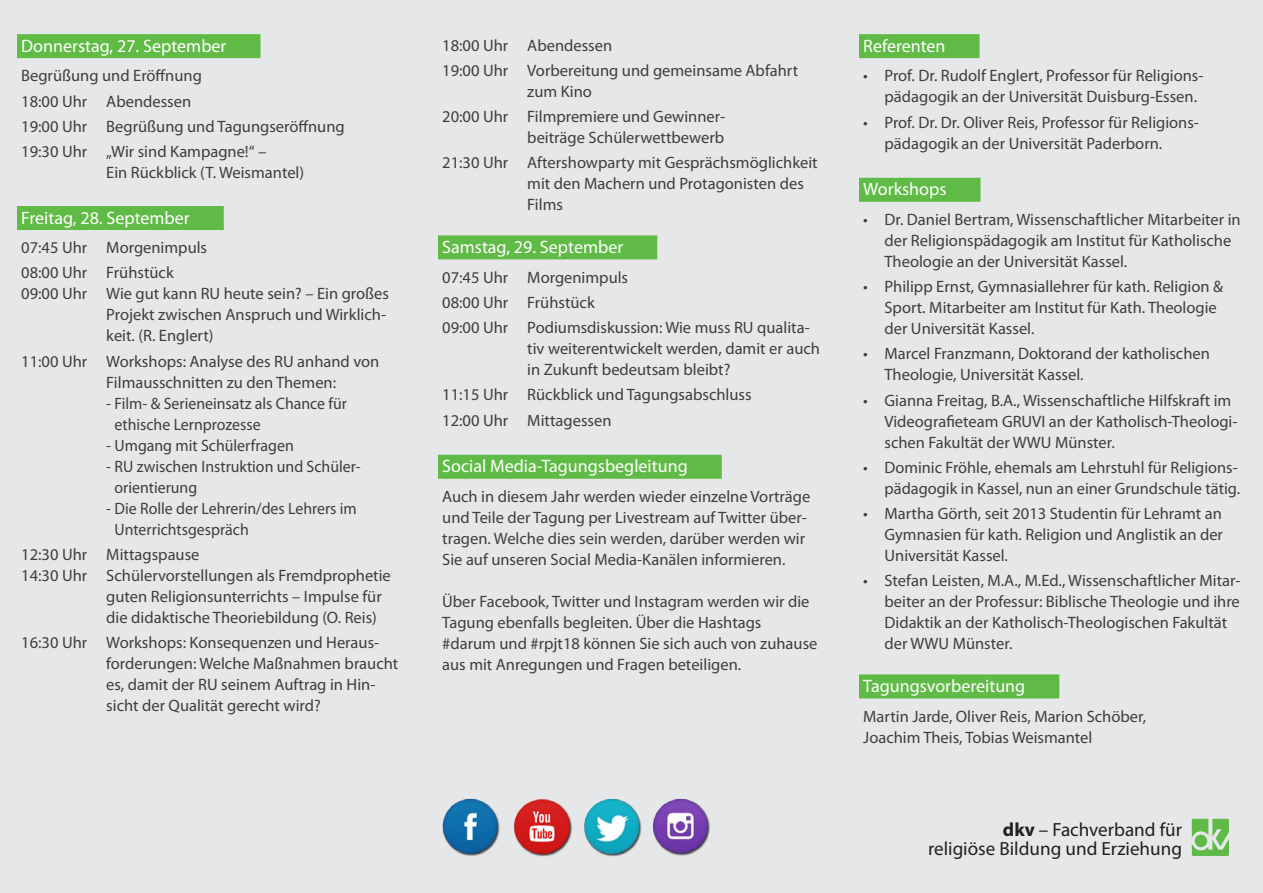
<style>
.page{position:relative;width:1263px;height:893px;background:#e6e7e9}
.page>*{position:absolute;margin:0;border:0;box-sizing:border-box;transform-origin:0 0}
.t1{font:19.2px "Myriad Pro";color:#231f20}
.Wann_wo_was{font:18px "Myriad Pro";color:#fff}
.Programm{font:16.5px/21px "Myriad Pro";color:#3e3e3f}
.Programm-2{font:16.5px/21px "Myriad Pro";color:#3e3e3f;scale:.96 1}
.s1{font-weight:700}
</style>
<div class="page">
<div style="left:17px;top:34px;width:243px;height:24px;background:#60bb46"></div>
<div style="left:17px;top:206px;width:207px;height:24px;background:#60bb46"></div>
<div style="left:438px;top:235px;width:219px;height:24px;background:#60bb46"></div>
<div style="left:438px;top:455px;width:284px;height:24px;background:#60bb46"></div>
<div style="left:859px;top:34px;width:120px;height:24px;background:#60bb46"></div>
<div style="left:859px;top:178px;width:121px;height:24px;background:#60bb46"></div>
<div style="left:859px;top:674px;width:200px;height:24px;background:#60bb46"></div>
<img style="left:442px;top:798px;width:268px;height:59px">
<svg style="left:1192px;top:819px;width:37px;height:37px"></svg>
<div style="left:1195px;top:835px;width:12px;height:12px;background:#60bb46;border-radius:50%"></div>
<p class="Wann_wo_was" style="left:21px;top:35px;width:207px">Donnerstag, 27. September</p>
<p class="Programm" style="left:21px;top:65px;width:182px">Begrüßung und Eröffnung</p>
<p class="Programm" style="left:21px;top:90px;width:171px">18:00 Uhr Abendessen</p>
<p class="Programm" style="left:21px;top:115px;width:325px">19:00 Uhr Begrüßung und Tagungseröffnung</p>
<p class="Programm" style="left:106px;top:141px;width:199px;text-indent:-85px">19:30 Uhr „Wir sind Kampagne!“ –<br>Ein Rückblick (T. Weismantel)</p>
<p class="Wann_wo_was" style="left:21px;top:206px;width:170px">Freitag, 28. September</p>
<p class="Programm" style="left:21px;top:237px;width:187px">07:45 Uhr Morgenimpuls</p>
<p class="Programm" style="left:21px;top:262px;width:154px">08:00 Uhr Frühstück</p>
<p class="Programm" style="left:106px;top:283px;width:284px;text-indent:-85px">09:00 Uhr Wie gut kann RU heute sein? – Ein großes<br>Projekt zwischen Anspruch und Wirklich&shy;keit. (R. Englert)</p>
<p class="Programm" style="left:106px;top:350px;width:275px;text-indent:-85px">11:00 Uhr Workshops: Analyse des RU anhand von<br>Filmausschnitten zu den Themen:</p>
<p class="Programm-2" style="left:115px;top:392px;width:244px;text-indent:-8px">- Film- &amp; Serieneinsatz als Chance für ethische Lernprozesse</p>
<p class="Programm-2" style="left:106px;top:434px;width:197px">- Umgang mit Schülerfragen</p>
<p class="Programm-2" style="left:115px;top:455px;width:258px;text-indent:-8px">- RU zwischen Instruktion und Schüler&shy;orientierung</p>
<p class="Programm-2" style="left:115px;top:497px;width:254px;text-indent:-8px">- Die Rolle der Lehrerin/des Lehrers im<br>Unterrichtsgespräch</p>
<p class="Programm" style="left:21px;top:544px;width:180px">12:30 Uhr Mittagspause</p>
<p class="Programm" style="left:106px;top:565px;width:286px;text-indent:-85px">14:30 Uhr Schülervorstellungen als Fremdprophetie guten Religionsunterrichts – Impulse für die didaktische Theoriebildung (O. Reis)</p>
<p class="Programm" style="left:106px;top:632px;width:293px;text-indent:-85px">16:30 Uhr Workshops: Konsequenzen und Heraus&shy;forderungen: Welche Maßnahmen braucht es, damit der RU seinem Auftrag in Hin&shy;sicht der Qualität gerecht wird?</p>
<p class="Programm" style="left:442px;top:34px;width:171px">18:00 Uhr Abendessen</p>
<p class="Programm" style="left:527px;top:60px;width:272px;text-indent:-85px">19:00 Uhr Vorbereitung und gemeinsame Abfahrt zum Kino</p>
<p class="Programm" style="left:442px;top:106px;width:284px;text-align:right">20:00 Uhr Filmpremiere und Gewinner&shy;beiträge Schülerwettbewerb</p>
<p class="Programm" style="left:527px;top:152px;width:292px;text-indent:-85px">21:30 Uhr Aftershowparty mit Gesprächsmöglichkeit mit den Machern und Protagonisten des<br>Films</p>
<p class="Wann_wo_was" style="left:442px;top:236px;width:182px">Samstag, 29. September</p>
<p class="Programm" style="left:442px;top:266px;width:187px">07:45 Uhr Morgenimpuls</p>
<p class="Programm" style="left:442px;top:291px;width:154px">08:00 Uhr Frühstück</p>
<p class="Programm" style="left:527px;top:317px;width:294px;text-indent:-85px">09:00 Uhr Podiumsdiskussion: Wie muss RU qualita&shy;tiv weiterentwickelt werden, damit er auch in Zukunft bedeutsam bleibt?</p>
<p class="Programm" style="left:442px;top:384px;width:311px">11:15 Uhr Rückblick und Tagungsabschluss</p>
<p class="Programm" style="left:442px;top:409px;width:171px">12:00 Uhr Mittagessen</p>
<p class="Wann_wo_was" style="left:442px;top:455px;width:247px">Social Media-Tagungsbegleitung</p>
<p class="Programm" style="left:442px;top:486px;width:370px">Auch in diesem Jahr werden wieder einzelne Vorträge und Teile der Tagung per Livestream auf Twitter über&shy;tragen. Welche dies sein werden, darüber werden wir Sie auf unseren Social Media-Kanälen informieren.</p>
<p class="Programm" style="left:442px;top:591px;width:377px">Über Facebook, Twitter und Instagram werden wir die Tagung ebenfalls begleiten. Über die Hashtags #darum und #rpjt18 können Sie sich auch von zuhause aus mit Anregungen und Fragen beteiligen.</p>
<p class="Wann_wo_was" style="left:863px;top:35px;width:84px">Referenten</p>
<p class="Programm" style="left:884px;top:65px;width:320px;text-indent:-21px">• Prof. Dr. Rudolf Englert, Professor für Religions&shy;pädagogik an der Universität Duisburg-Essen.</p>
<p class="Programm" style="left:884px;top:111px;width:316px;text-indent:-21px">• Prof. Dr. Dr. Oliver Reis, Professor für Religions&shy;pädagogik an der Universität Paderborn.</p>
<p class="Wann_wo_was" style="left:863px;top:178px;width:85px">Workshops</p>
<p class="Programm" style="left:884px;top:209px;width:358px;text-indent:-21px">• Dr. Daniel Bertram, Wissenschaftlicher Mitarbeiter in der Religionspädagogik am Institut für Katholische<br>Theologie an der Universität Kassel.</p>
<p class="Programm" style="left:884px;top:276px;width:340px;text-indent:-21px">• Philipp Ernst, Gymnasiallehrer für kath. Religion &amp;<br>Sport. Mitarbeiter am Institut für Kath. Theologie der Universität Kassel.</p>
<p class="Programm" style="left:884px;top:343px;width:327px;text-indent:-21px">• Marcel Franzmann, Doktorand der katholischen<br>Theologie, Universität Kassel.</p>
<p class="Programm" style="left:884px;top:389px;width:354px;text-indent:-21px">• Gianna Freitag, B.A., Wissenschaftliche Hilfskraft im<br>Videografieteam GRUVI an der Katholisch-Theologi&shy;schen Fakultät der WWU Münster.</p>
<p class="Programm" style="left:863px;top:457px;width:378px;text-align:right">• Dominic Fröhle, ehemals am Lehrstuhl für Religions&shy;pädagogik in Kassel, nun an einer Grundschule tätig.</p>
<p class="Programm" style="left:884px;top:503px;width:340px;text-align:justify;text-indent:-21px">• Martha Görth, seit 2013 Studentin für Lehramt an Gymnasien für kath. Religion und Anglistik an der Universität Kassel.</p>
<p class="Programm" style="left:884px;top:570px;width:357px;text-indent:-21px">• Stefan Leisten, M.A., M.Ed., Wissenschaftlicher Mitar&shy;beiter an der Professur: Biblische Theologie und ihre Didaktik an der Katholisch-Theologischen Fakultät der WWU Münster.</p>
<p class="Wann_wo_was" style="left:863px;top:675px;width:164px">Tagungsvorbereitung</p>
<p class="Programm" style="left:863px;top:705px;width:284px">Martin Jarde, Oliver Reis, Marion Schöber,<br>Joachim Theis, Tobias Weismantel</p>
<p class="t1" style="left:1003px;top:817px;width:181px"><span class="s1">dkv</span> – Fachverband für</p>
<p class="t1" style="left:928px;top:836px;width:255px">religiöse Bildung und Erziehung</p>
</div>
